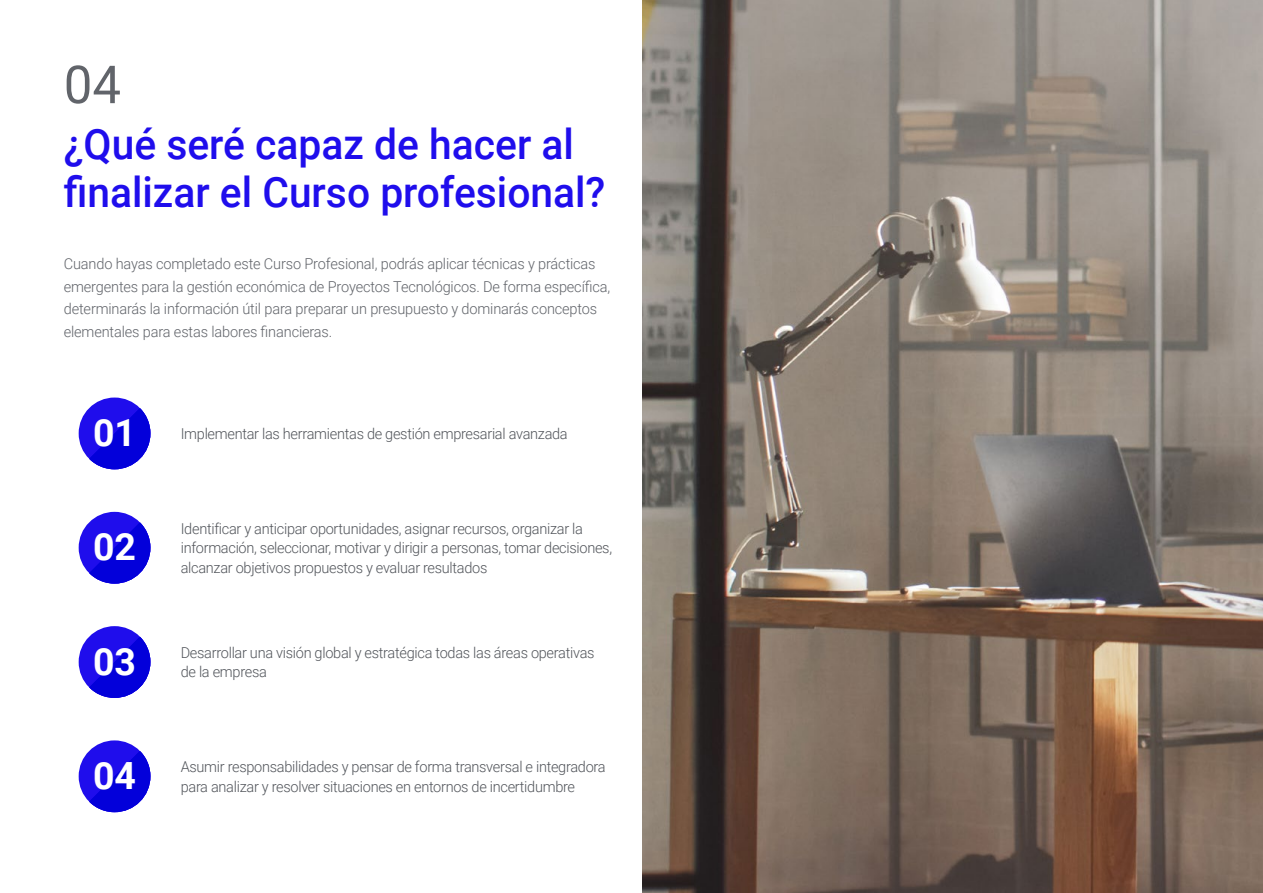
<style>
.page{position:relative;width:1263px;height:893px;background:#fff}
.page>*{position:absolute;margin:0;border:0;box-sizing:border-box;transform-origin:0 0}
.t1{font:52.5px "Roboto";color:#61646a}
.t2{font:500 42px/48px "Roboto";color:#1f0dec}
.t3{font:700 37.5px "Roboto";color:#fff}
.t4{font:300 15px/19.5px "Roboto";letter-spacing:-.02em;color:#52555b}
.t5{font:300 15px/22.5px "Roboto";letter-spacing:-.01em;color:#61646a}
</style>
<div class="page">
<div style="left:79px;top:512px;width:71px;height:72px;background:#1f0dec;border-radius:50%"></div>
<svg style="left:89px;top:522px;width:61px;height:62px"></svg>
<div style="left:79px;top:740px;width:71px;height:72px;background:#1f0dec;border-radius:50%"></div>
<svg style="left:89px;top:751px;width:61px;height:61px"></svg>
<div style="left:79px;top:626px;width:71px;height:72px;background:#1f0dec;border-radius:50%"></div>
<svg style="left:89px;top:637px;width:61px;height:61px"></svg>
<div style="left:79px;top:398px;width:71px;height:71px;background:#1f0dec;border-radius:50%"></div>
<svg style="left:89px;top:408px;width:61px;height:61px"></svg>
<img style="left:642px;top:0;width:621px;height:893px">
<h1 class="t1" style="left:64px;top:48px;width:59px">04</h1>
<h2 class="t2" style="left:64px;top:119px;width:543px">¿Qué seré capaz de hacer al finalizar el Curso profesional?</h2>
<p class="t5" style="left:64px;top:252px;width:548px">Cuando hayas completado este Curso Profesional, podrás aplicar técnicas y prácticas emergentes para la gestión económica de Proyectos Tecnológicos. De forma específica, determinarás la información útil para preparar un presupuesto y dominarás conceptos elementales para estas labores financieras.</p>
<h3 class="t3" style="left:93px;top:407px;width:45px">01</h3>
<p class="t4" style="left:181px;top:423px;width:389px">Implementar las herramientas de gestión empresarial avanzada</p>
<h3 class="t3" style="left:93px;top:521px;width:45px">02</h3>
<p class="t4" style="left:181px;top:518px;width:433px">Identificar y anticipar oportunidades, asignar recursos, organizar la información, seleccionar, motivar y dirigir a personas, tomar decisiones, alcanzar objetivos propuestos y evaluar resultados</p>
<h3 class="t3" style="left:93px;top:635px;width:45px">03</h3>
<p class="t4" style="left:181px;top:642px;width:415px">Desarrollar una visión global y estratégica todas las áreas operativas de la empresa</p>
<h3 class="t3" style="left:93px;top:749px;width:45px">04</h3>
<p class="t4" style="left:181px;top:756px;width:426px">Asumir responsabilidades y pensar de forma transversal e integradora para analizar y resolver situaciones en entornos de incertidumbre</p>
</div>
